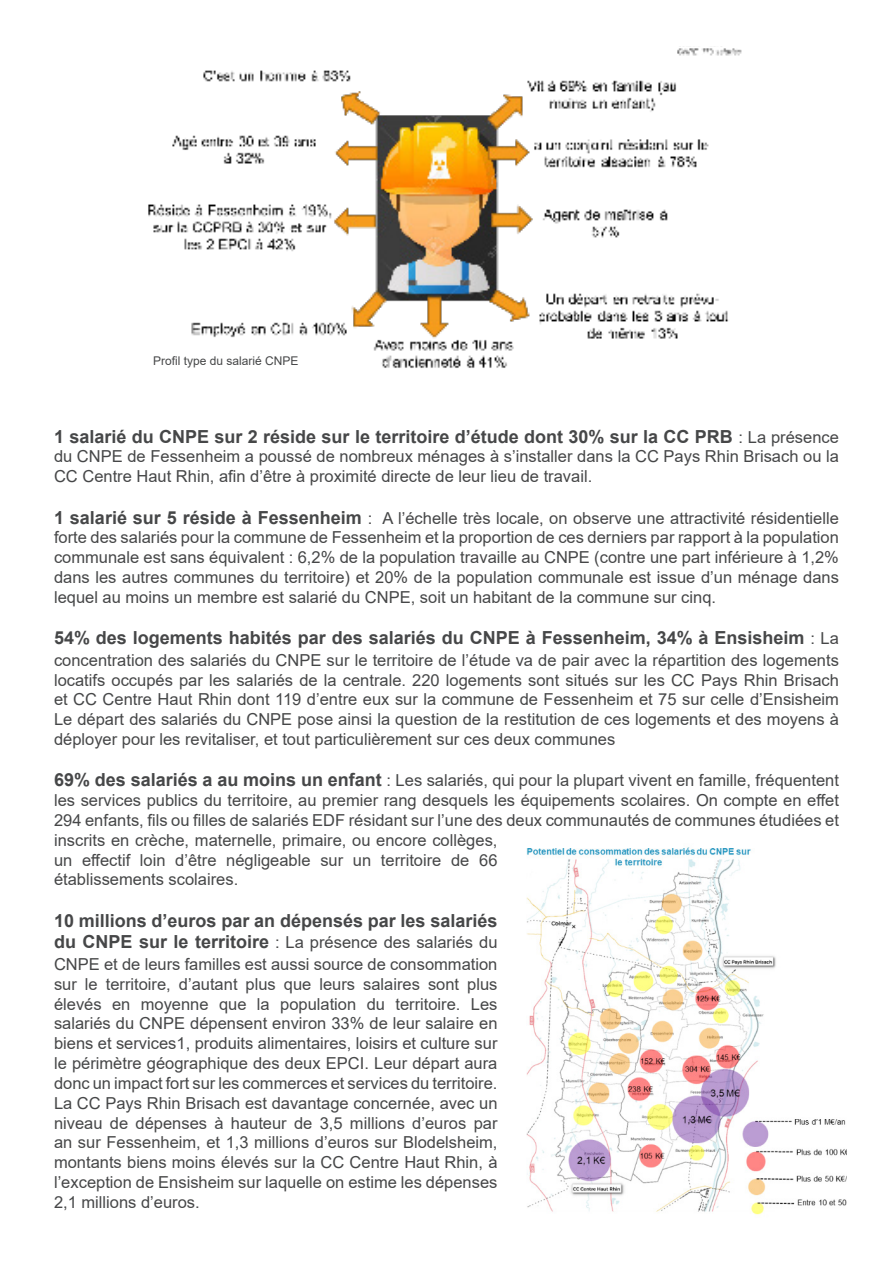
<style>
.page{position:relative;width:893px;height:1263px;background:#fff}
.page>*{position:absolute;margin:0;border:0;box-sizing:border-box;transform-origin:0 0}
.t1{font:700 18px "Arial";color:#464748}
.t2{font:16.5px/19.8px "Arial";color:#464748}
.t3{font:12px "Arial";color:#464748}
.s1{font-weight:400;font-size:16.5px}
.s2{font-weight:700;font-size:18px}
</style>
<div class="page">
<img style="left:148px;top:48px;width:594px;height:320px">
<img style="left:526px;top:847px;width:320px;height:368px">
<p class="t3" style="left:153px;top:353px;width:147px">Profil type du salarié CNPE</p>
<p class="t1" style="left:54px;top:424px;width:786px">1 salarié du CNPE sur 2 réside sur le territoire d’étude dont 30% sur la CC PRB <span class="s1">: La présence</span></p>
<p class="t2" style="left:54px;top:447px;width:786px">du CNPE de Fessenheim a poussé de nombreux ménages à s’installer dans la CC Pays Rhin Brisach ou la<br>CC Centre Haut Rhin, afin d’être à proximité directe de leur lieu de travail.</p>
<p class="t2" style="left:54px;top:508px;width:786px;text-align:justify"><span class="s2">1 salarié sur 5 réside à Fessenheim</span> : A l’échelle très locale, on observe une attractivité résidentielle forte des salariés pour la commune de Fessenheim et la proportion de ces derniers par rapport à la population communale est sans équivalent : 6,2% de la population travaille au CNPE (contre une part inférieure à 1,2% dans les autres communes du territoire) et 20% de la population communale est issue d’un ménage dans lequel au moins un membre est salarié du CNPE, soit un habitant de la commune sur cinq.</p>
<p class="t1" style="left:54px;top:625px;width:786px">54% des logements habités par des salariés du CNPE à Fessenheim, 34% à Ensisheim <span class="s1">: La</span></p>
<p class="t2" style="left:54px;top:650px;width:786px;text-align:justify">concentration des salariés du CNPE sur le territoire de l’étude va de pair avec la répartition des logements locatifs occupés par les salariés de la centrale. 220 logements sont situés sur les CC Pays Rhin Brisach et CC Centre Haut Rhin dont 119 d’entre eux sur la commune de Fessenheim et 75 sur celle d’Ensisheim Le départ des salariés du CNPE pose ainsi la question de la restitution de ces logements et des moyens à déployer pour les revitaliser, et tout particulièrement sur ces deux communes</p>
<p class="t2" style="left:54px;top:771px;width:786px"><span class="s2">69% des salariés a au moins un enfant</span> : Les salariés, qui pour la plupart vivent en famille, fréquentent les services publics du territoire, au premier rang desquels les équipements scolaires. On compte en effet 294 enfants, fils ou filles de salariés EDF résidant sur l’une des deux communautés de communes étudiées et inscrits en crèche, maternelle, primaire, ou encore collèges,<br>un effectif loin d’être négligeable sur un territoire de 66<br>établissements scolaires.</p>
<p class="t1" style="left:54px;top:908px;width:445px">10 millions d’euros par an dépensés par les salariés</p>
<p class="t2" style="left:54px;top:932px;width:445px;line-height:21.6px"><span class="s2">du CNPE sur le territoire</span> : La présence des salariés du<br>CNPE et de leurs familles est aussi source de consommation</p>
<p class="t2" style="left:54px;top:974px;width:445px;text-align:justify">sur le territoire, d’autant plus que leurs salaires sont plus élevés en moyenne que la population du territoire. Les salariés du CNPE dépensent environ 33% de leur salaire en biens et services1, produits alimentaires, loisirs et culture sur le périmètre géographique des deux EPCI. Leur départ aura donc un impact fort sur les commerces et services du territoire.<br>La CC Pays Rhin Brisach est davantage concernée, avec un niveau de dépenses à hauteur de 3,5 millions d’euros par an sur Fessenheim, et 1,3 millions d’euros sur Blodelsheim, montants biens moins élevés sur la CC Centre Haut Rhin, à l’exception de Ensisheim sur laquelle on estime les dépenses 2,1 millions d’euros.</p>
</div>
